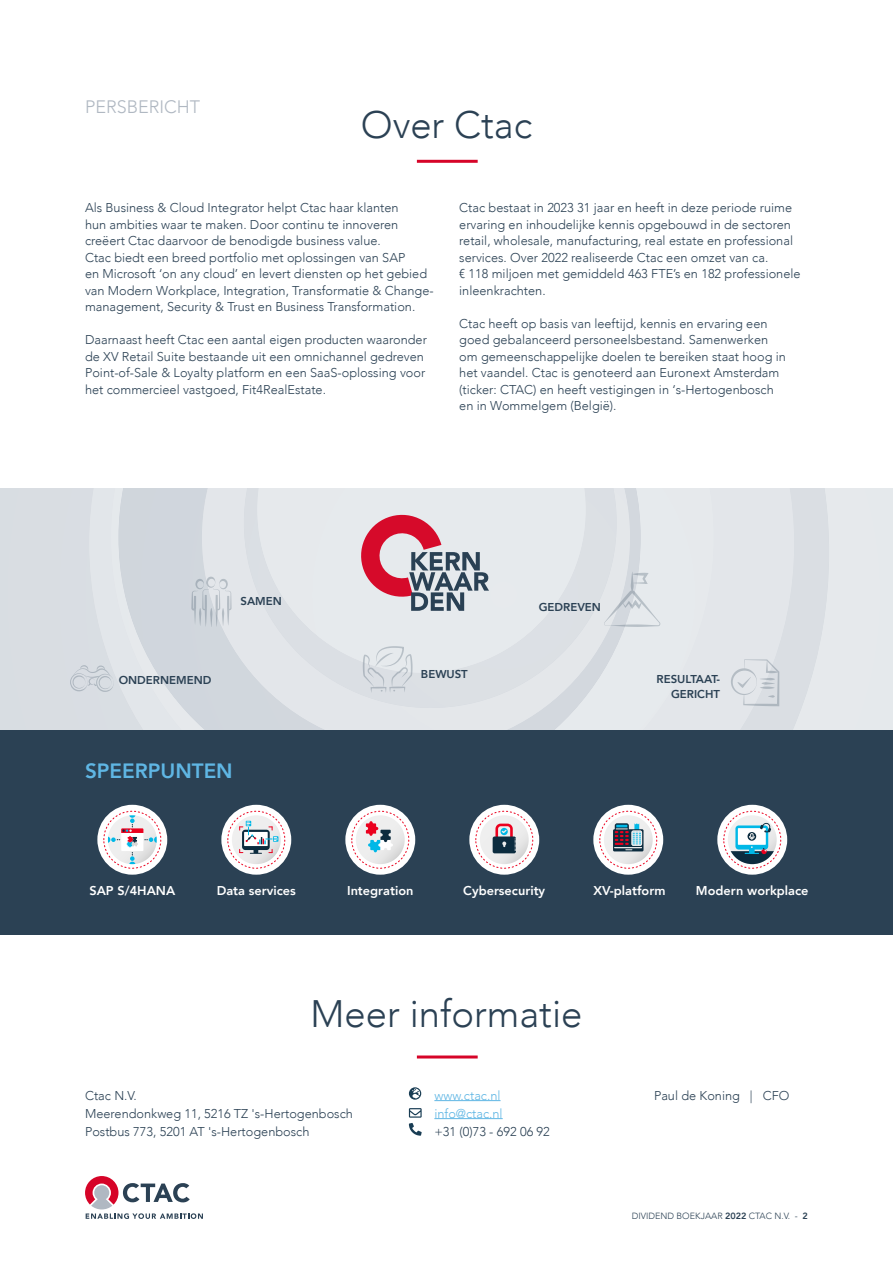
<style>
.page{position:relative;width:893px;height:1263px;background:#fff}
.page>*{position:absolute;margin:0;border:0;box-sizing:border-box;transform-origin:0 0}
.koplabel_wit{font:300 38.25px "Avenir";color:#2b4154}
.t1{font:800 20.7px "Avenir";color:#5fb6e4}
.t2{font:300 18px "Avenir";color:#b0b8c2}
.tussenkopje_2_grijs{font:300 12.75px/16.5px "Avenir";color:#2b4154}
.t3{font:800 12.75px "Avenir";color:#fff}
.tussenkopje_2_grijs-2{font:300 12.75px "Avenir";color:#5fb6e4}
.t4{font:800 11.4px/15px "Avenir";color:#2b4154;text-align:right}
.t5{font:300 9px "Avenir";color:#2b4154}
.s1{font-weight:800}
</style>
<div class="page">
<hr style="left:417px;top:160px;width:61px;height:3px;background:#d60428">
<hr style="left:417px;top:1055px;width:61px;height:3px;background:#d60428">
<hr style="left:434px;top:1100px;width:67px;height:1px;background:#5fb6e4">
<hr style="left:434px;top:1118px;width:69px;height:1px;background:#5fb6e4">
<svg style="left:409px;top:1087px;width:12px;height:13px"></svg>
<svg style="left:409px;top:1108px;width:13px;height:28px"></svg>
<svg style="left:85px;top:1176px;width:118px;height:43px"></svg>
<div style="left:0;top:729px;width:893px;height:206px;background:#2b4154"></div>
<div style="left:829px;top:488px;width:64px;height:241px;background:#e6e9ec"></div>
<svg style="left:0;top:488px;width:829px;height:241px;background:#dadee3"></svg>
<svg style="left:89px;top:488px;width:705px;height:241px;background:#e0e4e8"></svg>
<div style="left:111px;top:488px;width:603px;height:241px;background:#e6e9ec"></div>
<svg style="left:119px;top:488px;width:522px;height:241px;background:#d5dae0"></svg>
<svg style="left:202px;top:488px;width:428px;height:241px;background:#dde1e6"></svg>
<svg style="left:244px;top:488px;width:373px;height:220px;background:#dde1e5"></svg>
<svg style="left:257px;top:488px;width:329px;height:185px;background:#e3e7eb"></svg>
<svg style="left:361px;top:515px;width:128px;height:96px;background:#c29ba7"></svg>
<svg style="left:191px;top:577px;width:41px;height:50px;background:#cfd4da"></svg>
<svg style="left:604px;top:572px;width:56px;height:55px;background:#dadfe3"></svg>
<svg style="left:363px;top:646px;width:50px;height:47px;background:#d8dde2"></svg>
<svg style="left:731px;top:659px;width:48px;height:47px;background:#d7dce1"></svg>
<svg style="left:70px;top:665px;width:44px;height:27px"></svg>
<div style="left:97px;top:805px;width:70px;height:70px;background:#fff;border-radius:50%"></div>
<div style="left:103px;top:811px;width:58px;height:57px;border:1px dashed #eb001e;border-radius:50%"></div>
<svg style="left:107px;top:815px;width:51px;height:49px"></svg>
<div style="left:221px;top:805px;width:70px;height:70px;background:#fff;border-radius:50%"></div>
<div style="left:227px;top:811px;width:58px;height:57px;border:1px dashed #eb001e;border-radius:50%"></div>
<svg style="left:231px;top:815px;width:51px;height:49px"></svg>
<div style="left:717px;top:805px;width:70px;height:70px;background:#fff;border-radius:50%"></div>
<div style="left:723px;top:811px;width:58px;height:57px;border:1px dashed #eb001e;border-radius:50%"></div>
<svg style="left:727px;top:815px;width:51px;height:49px"></svg>
<div style="left:345px;top:805px;width:70px;height:70px;background:#fff;border-radius:50%"></div>
<div style="left:351px;top:811px;width:58px;height:57px;border:1px dashed #eb001e;border-radius:50%"></div>
<svg style="left:355px;top:815px;width:51px;height:49px"></svg>
<div style="left:469px;top:805px;width:70px;height:70px;background:#fff;border-radius:50%"></div>
<div style="left:475px;top:811px;width:58px;height:57px;border:1px dashed #eb001e;border-radius:50%"></div>
<svg style="left:479px;top:815px;width:51px;height:49px"></svg>
<div style="left:593px;top:805px;width:70px;height:70px;background:#fff;border-radius:50%"></div>
<div style="left:599px;top:811px;width:58px;height:57px;border:1px dashed #eb001e;border-radius:50%"></div>
<svg style="left:603px;top:815px;width:51px;height:49px"></svg>
<div style="left:632px;top:831px;width:10px;height:14px;border:1px solid #ececec"></div>
<h3 class="t2" style="left:85px;top:96px;width:117px">PERSBERICHT</h3>
<p class="koplabel_wit" style="left:361px;top:102px;width:173px">Over Ctac</p>
<p class="tussenkopje_2_grijs" style="left:85px;top:200px;width:315px">Als Business &amp; Cloud Integrator helpt Ctac haar klanten</p>
<p class="tussenkopje_2_grijs" style="left:85px;top:216px;width:315px">hun ambities waar te maken. Door continu te innoveren</p>
<p class="tussenkopje_2_grijs" style="left:85px;top:233px;width:297px">creëert Ctac daarvoor de benodigde business value.</p>
<p class="tussenkopje_2_grijs" style="left:85px;top:249px;width:349px">Ctac biedt een breed portfolio met oplossingen van SAP<br>en Microsoft ‘on any cloud’ en levert diensten op het gebied van Modern Workplace, Integration, Transformatie &amp; Change&shy;management, Security &amp; Trust en Business Transformation.</p>
<p class="tussenkopje_2_grijs" style="left:85px;top:332px;width:343px">Daarnaast heeft Ctac een aantal eigen producten waaronder</p>
<p class="tussenkopje_2_grijs" style="left:85px;top:348px;width:340px">de XV Retail Suite bestaande uit een omnichannel gedreven</p>
<p class="tussenkopje_2_grijs" style="left:85px;top:365px;width:342px">Point-of-Sale &amp; Loyalty platform en een SaaS-oplossing voor</p>
<p class="tussenkopje_2_grijs" style="left:85px;top:381px;width:242px">het commercieel vastgoed, Fit4RealEstate.</p>
<p class="tussenkopje_2_grijs" style="left:459px;top:200px;width:334px">Ctac bestaat in 2023 31 jaar en heeft in deze periode ruime</p>
<p class="tussenkopje_2_grijs" style="left:459px;top:216px;width:333px">ervaring en inhoudelijke kennis opgebouwd in de sectoren</p>
<p class="tussenkopje_2_grijs" style="left:459px;top:233px;width:335px">retail, wholesale, manufacturing, real estate en professional</p>
<p class="tussenkopje_2_grijs" style="left:459px;top:249px;width:343px">services. Over 2022 realiseerde Ctac een omzet van ca.<br>€ 118 miljoen met gemiddeld 463 FTE’s en 182 professionele inleenkrachten.</p>
<p class="tussenkopje_2_grijs" style="left:459px;top:315px;width:310px">Ctac heeft op basis van leeftijd, kennis en ervaring een</p>
<p class="tussenkopje_2_grijs" style="left:459px;top:332px;width:310px">goed gebalanceerd personeelsbestand. Samenwerken</p>
<p class="tussenkopje_2_grijs" style="left:459px;top:348px;width:328px">om gemeenschappelijke doelen te bereiken staat hoog in</p>
<p class="tussenkopje_2_grijs" style="left:459px;top:365px;width:322px">het vaandel. Ctac is genoteerd aan Euronext Amsterdam</p>
<p class="tussenkopje_2_grijs" style="left:459px;top:381px;width:316px">(ticker: CTAC) en heeft vestigingen in ‘s-Hertogenbosch en in Wommelgem (België).</p>
<p class="t4" style="left:240px;top:594px;width:43px">SAMEN</p>
<p class="t4" style="left:539px;top:599px;width:64px">GEDREVEN</p>
<p class="t4" style="left:119px;top:673px;width:94px">ONDERNEMEND</p>
<p class="t1" style="left:85px;top:754px;width:149px">SPEERPUNTEN</p>
<p class="t4" style="left:421px;top:667px;width:48px">BEWUST</p>
<p class="t4" style="left:657px;top:671px;width:65px">RESULTAAT-<br>GERICHT</p>
<p class="t3" style="left:89px;top:881px;width:87px">SAP S/4HANA</p>
<p class="t3" style="left:217px;top:881px;width:81px">Data services</p>
<p class="t3" style="left:347px;top:881px;width:68px">Integration</p>
<p class="t3" style="left:463px;top:881px;width:83px">Cybersecurity</p>
<p class="t3" style="left:593px;top:881px;width:74px">XV-platform</p>
<p class="t3" style="left:696px;top:881px;width:114px">Modern workplace</p>
<p class="koplabel_wit" style="left:311px;top:991px;width:273px">Meer informatie</p>
<p class="tussenkopje_2_grijs" style="left:85px;top:1087px;width:53px">Ctac N.V.</p>
<p class="tussenkopje_2_grijs" style="left:85px;top:1105px;width:269px">Meerendonkweg 11, 5216 TZ 's-Hertogenbosch</p>
<p class="tussenkopje_2_grijs" style="left:85px;top:1123px;width:226px">Postbus 773, 5201 AT 's-Hertogenbosch</p>
<p class="tussenkopje_2_grijs-2" style="left:434px;top:1088px;width:68px">www.ctac.nl</p>
<p class="tussenkopje_2_grijs-2" style="left:434px;top:1106px;width:70px">info@ctac.nl</p>
<p class="tussenkopje_2_grijs" style="left:434px;top:1123px;width:117px">+31 (0)73 - 692 06 92</p>
<p class="tussenkopje_2_grijs" style="left:654px;top:1087px;width:137px">Paul de Koning | CFO</p>
<p class="t5" style="left:632px;top:1210px;width:177px">DIVIDEND BOEKJAAR <span class="s1">2022</span> CTAC N.V. - <span class="s1">2</span></p>
</div>
